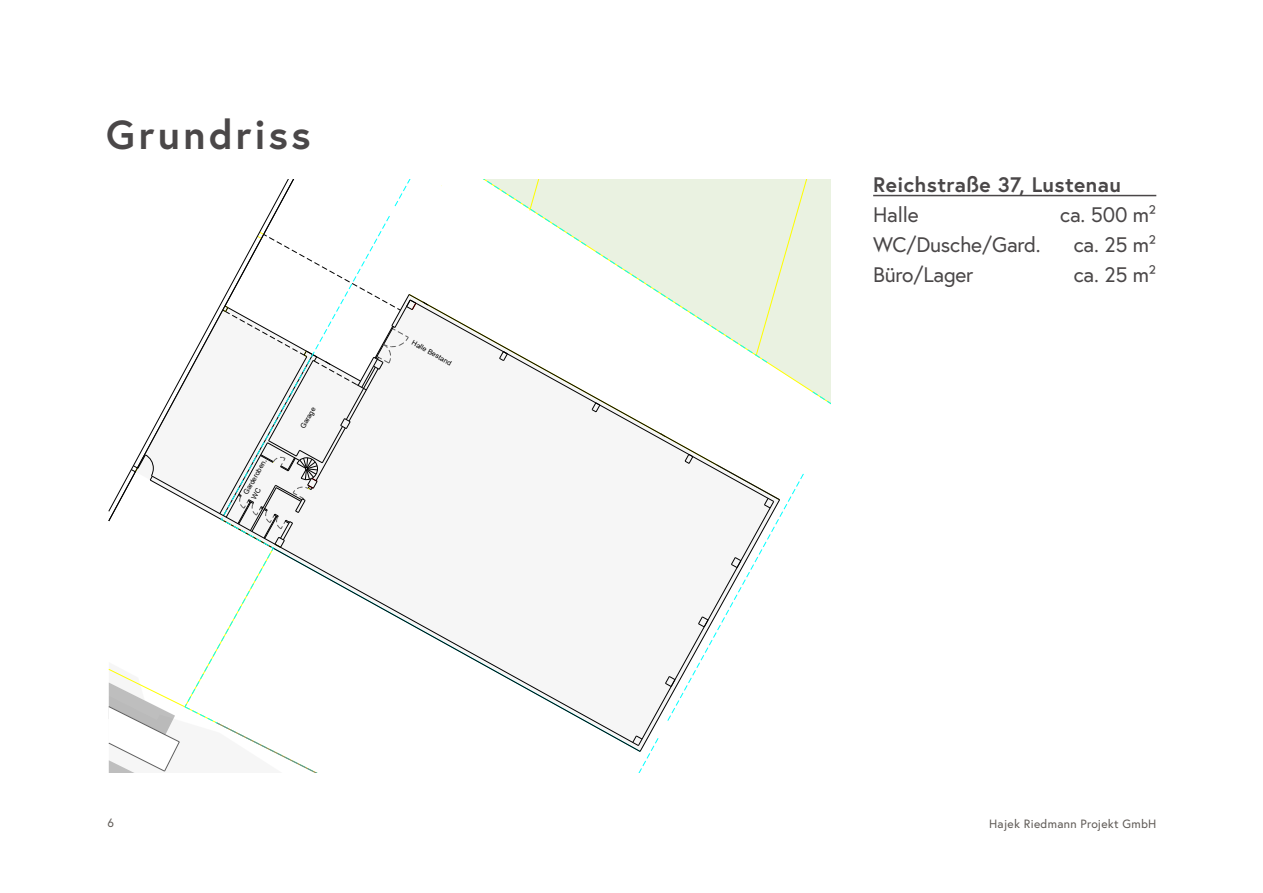
<style>
.page{position:relative;width:1263px;height:893px;background:#fff}
.page>*{position:absolute;margin:0;border:0;box-sizing:border-box;transform-origin:0 0}
.Headline{font:700 40.5px "Europa";letter-spacing:.08em;color:#4a4748}
.Flächenangaben{font:21px "Europa";letter-spacing:-.01em;color:#4a4748}
.EG_UG_OG{font:700 21px "Europa";letter-spacing:.02em;color:#4a4748}
.t1{font:12px "Europa";letter-spacing:.025em;color:#5f5a56}
.t2{font:7.05px/9px "Arial";color:#000}
</style>
<div class="page">
<svg style="left:441px;top:180px;width:390px;height:225px"></svg>
<svg style="left:417px;top:622px;width:215px;height:126px"></svg>
<svg style="left:813px;top:392px;width:18px;height:12px"></svg>
<div style="left:595px;top:180px;width:236px;height:182px;background:#eaf2e1"></div>
<svg style="left:480px;top:180px;width:106px;height:65px"></svg>
<svg style="left:108px;top:180px;width:309px;height:593px"></svg>
<svg style="left:632px;top:474px;width:171px;height:299px"></svg>
<svg style="left:408px;top:293px;width:372px;height:208px"></svg>
<hr style="left:873px;top:195px;width:283px;height:1px;background:#4a4748">
<p class="Headline" style="left:106px;top:107px;width:206px">Grundriss</p>
<p class="t2" style="left:241px;top:492px;width:41px;rotate:-61deg">Garderoben,<br>WC</p>
<p class="t2" style="left:298px;top:426px;width:25px;rotate:-61deg">Garage</p>
<p class="t2" style="left:415px;top:338px;width:46px;rotate:29deg">Halle Bestand</p>
<p class="EG_UG_OG" style="left:873px;top:170px;width:249px">Reichstraße 37, Lustenau</p>
<p class="Flächenangaben" style="left:873px;top:201px;width:47px">Halle</p>
<p class="Flächenangaben" style="left:1060px;top:201px;width:98px">ca. 500 m²</p>
<p class="Flächenangaben" style="left:873px;top:231px;width:169px">WC/Dusche/Gard.</p>
<p class="Flächenangaben" style="left:1074px;top:231px;width:84px">ca. 25 m²</p>
<p class="Flächenangaben" style="left:873px;top:261px;width:102px">Büro/Lager</p>
<p class="Flächenangaben" style="left:1074px;top:261px;width:84px">ca. 25 m²</p>
<p class="t1" style="left:107px;top:815px;width:8px">6</p>
<p class="t1" style="left:989px;top:816px;width:169px">Hajek Riedmann Projekt GmbH</p>
</div>
